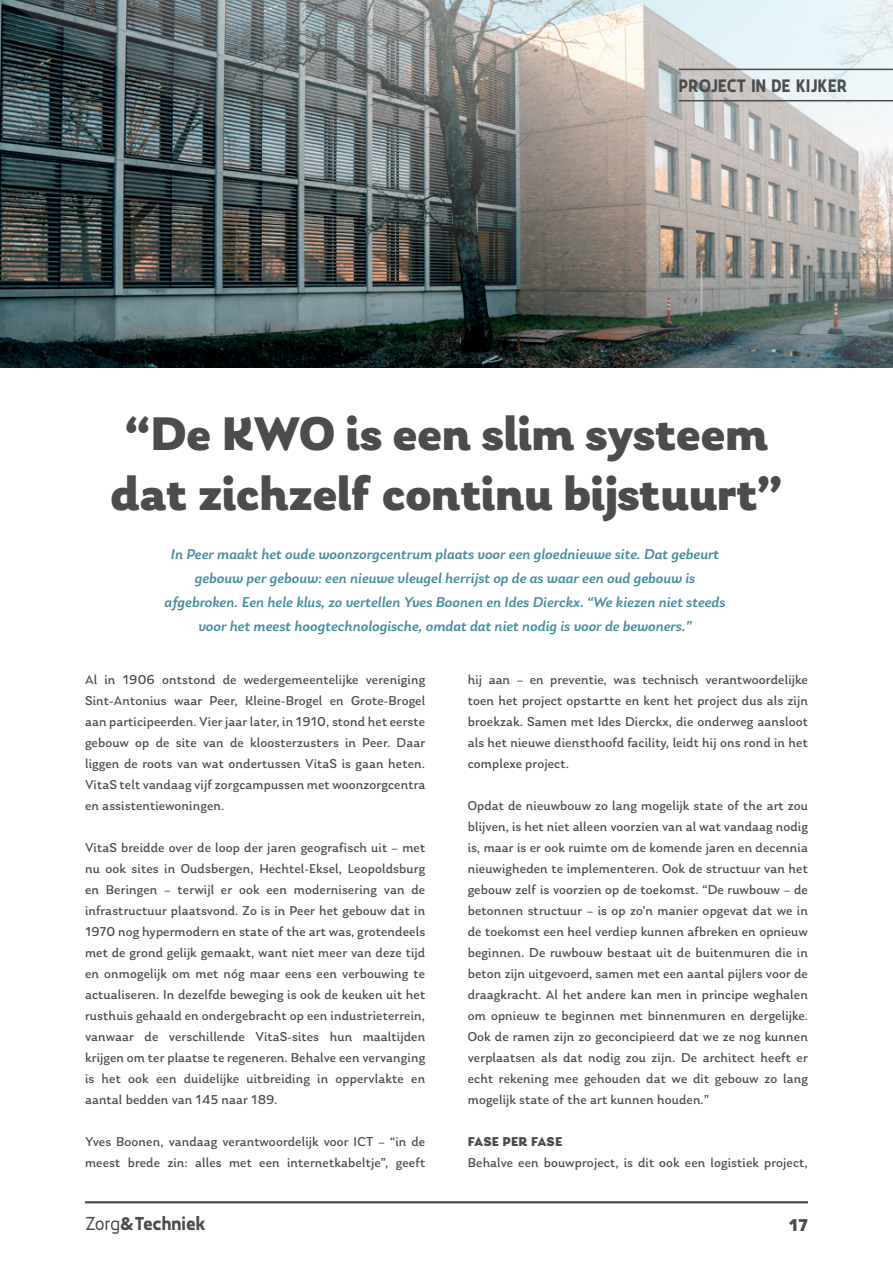
<style>
.page{position:relative;width:893px;height:1263px;background:#fff}
.page>*{position:absolute;margin:0;border:0;box-sizing:border-box;transform-origin:0 0}
.Grote_Titel{font:900 49.5px/60px "Laca";color:#4b4c4d}
.t1{font:700 18.6px "Karlsen";color:#4b4c4d}
.t2{font:700 18px "Karlsen";letter-spacing:.01em;color:#4b4c4d}
.t3{font:900 18px "Laca";color:#4b4c4d}
.t4{font:italic 500 15px/24px "Laca";color:#468ea0;text-align:center}
.t5{font:13.5px/21px "Laca";letter-spacing:.01em;color:#4b4c4d;text-align:justify}
.Tussentitels{font:900 13.5px "Laca";letter-spacing:.005em;color:#4b4c4d}
.s1{font-weight:400}
</style>
<div class="page">
<hr style="left:85px;top:1201px;width:723px;height:2px;background:#4b4c4d">
<img style="left:0;top:0;width:893px;height:368px">
<hr style="left:679px;top:100px;width:214px;height:1px;background:#4b4c4d">
<hr style="left:679px;top:69px;width:214px;height:1px;background:#4b4c4d">
<p class="t2" style="left:679px;top:73px;width:170px">PROJECT IN DE KIJKER</p>
<p class="Grote_Titel" style="left:111px;top:403px;width:673px">“De KWO is een slim systeem dat zichzelf continu bijstuurt”</p>
<p class="t4" style="left:165px;top:542px;width:562px">In Peer maakt het oude woonzorgcentrum plaats voor een gloednieuwe site. Dat gebeurt gebouw per gebouw: een nieuwe vleugel herrijst op de as waar een oud gebouw is afgebroken. Een hele klus, zo vertellen Yves Boonen en Ides Dierckx. “We kiezen niet steeds voor het meest hoogtechnologische, omdat dat niet nodig is voor de bewoners.”</p>
<p class="t5" style="left:85px;top:669px;width:342px">Al in 1906 ontstond de wedergemeentelijke vereniging Sint-Antonius waar Peer, Kleine-Brogel en Grote-Brogel aan participeerden. Vier jaar later, in 1910, stond het eerste gebouw op de site van de kloosterzusters in Peer. Daar liggen de roots van wat ondertussen VitaS is gaan heten.<br>VitaS telt vandaag vijf zorgcampussen met woonzorgcentra en assistentiewoningen.</p>
<p class="t5" style="left:85px;top:837px;width:342px">VitaS breidde over de loop der jaren geografisch uit – met nu ook sites in Oudsbergen, Hechtel-Eksel, Leopoldsburg en Beringen – terwijl er ook een modernisering van de infrastructuur plaatsvond. Zo is in Peer het gebouw dat in 1970 nog hypermodern en state of the art was, grotendeels met de grond gelijk gemaakt, want niet meer van deze tijd en onmogelijk om met nóg maar eens een verbouwing te actualiseren. In dezelfde beweging is ook de keuken uit het rusthuis gehaald en ondergebracht op een industrieterrein, vanwaar de verschillende VitaS-sites hun maaltijden krijgen om ter plaatse te regeneren. Behalve een vervanging is het ook een duidelijke uitbreiding in oppervlakte en aantal bedden van 145 naar 189.</p>
<p class="t5" style="left:85px;top:1131px;width:342px">Yves Boonen, vandaag verantwoordelijk voor ICT – “in de meest brede zin: alles met een internetkabeltje”, geeft</p>
<p class="t5" style="left:468px;top:669px;width:342px">hij aan – en preventie, was technisch verantwoordelijke toen het project opstartte en kent het project dus als zijn broekzak. Samen met Ides Dierckx, die onderweg aansloot als het nieuwe diensthoofd facility, leidt hij ons rond in het complexe project.</p>
<p class="t5" style="left:468px;top:795px;width:342px">Opdat de nieuwbouw zo lang mogelijk state of the art zou blijven, is het niet alleen voorzien van al wat vandaag nodig is, maar is er ook ruimte om de komende jaren en decennia nieuwigheden te implementeren. Ook de structuur van het gebouw zelf is voorzien op de toekomst. “De ruwbouw – de betonnen structuur – is op zo’n manier opgevat dat we in de toekomst een heel verdiep kunnen afbreken en opnieuw beginnen. De ruwbouw bestaat uit de buitenmuren die in beton zijn uitgevoerd, samen met een aantal pijlers voor de draagkracht. Al het andere kan men in principe weghalen om opnieuw te beginnen met binnenmuren en dergelijke.<br>Ook de ramen zijn zo geconcipieerd dat we ze nog kunnen verplaatsen als dat nodig zou zijn. De architect heeft er echt rekening mee gehouden dat we dit gebouw zo lang mogelijk state of the art kunnen houden.”</p>
<p class="Tussentitels" style="left:468px;top:1133px;width:96px">FASE PER FASE</p>
<p class="t5" style="left:468px;top:1152px;width:342px">Behalve een bouwproject, is dit ook een logistiek project,</p>
<h2 class="t1" style="left:85px;top:1211px;width:122px"><span class="s1">Zorg</span>&amp;Techniek</h2>
<h3 class="t3" style="left:789px;top:1214px;width:20px">17</h3>
</div>
